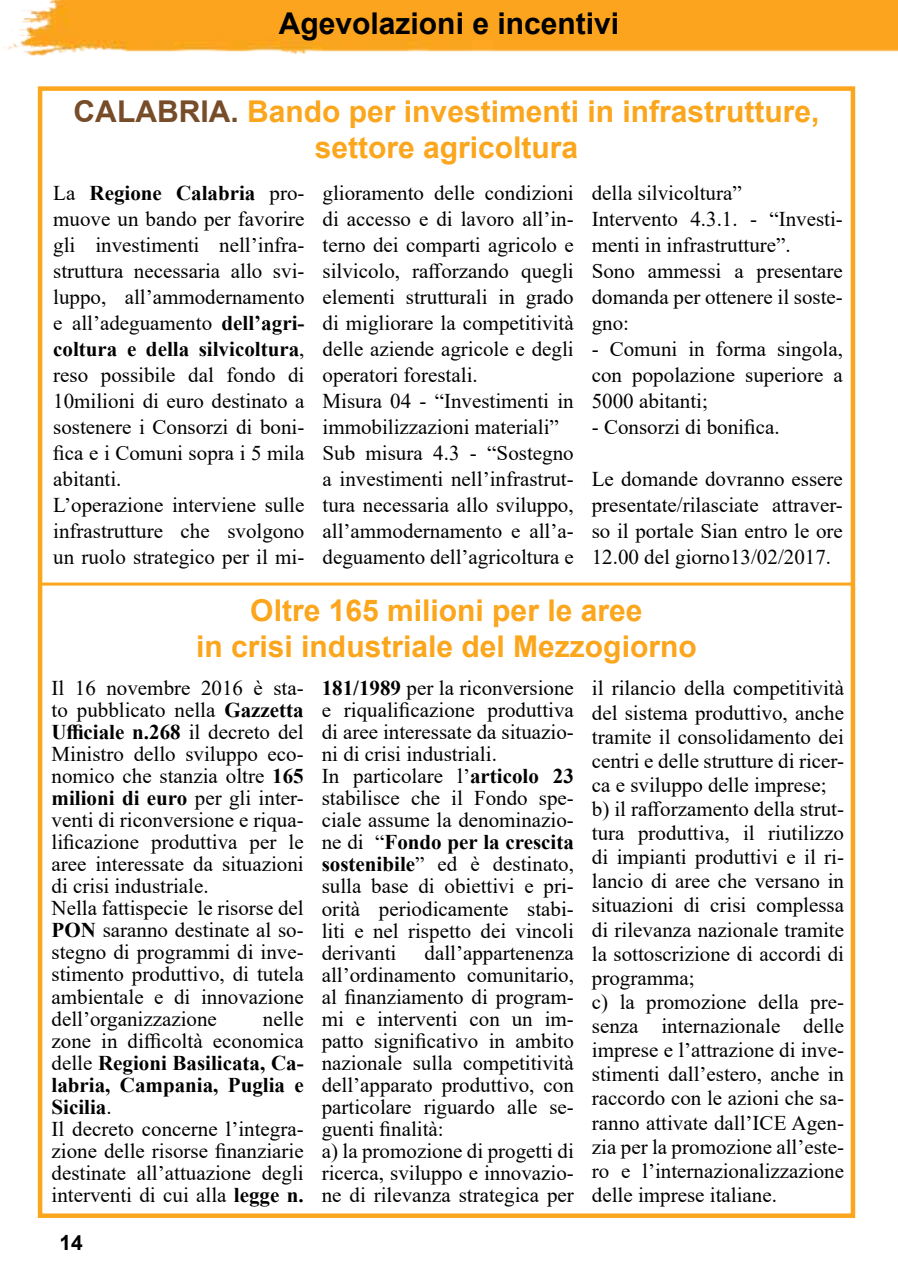
<style>
.page{position:relative;width:898px;height:1272px;background:#fff}
.page>*{position:absolute;margin:0;border:0;box-sizing:border-box;transform-origin:0 0}
.t1{font:700 30px/36px "Arial";color:#fba61c;text-align:center}
.t2{font:700 30px "Arial";color:#000}
.t3{font:21px/22px "Times New Roman";color:#000}
.t4{font:700 21px "Arial";color:#000}
.s1{color:#764c29}
.s2{font-weight:700}
</style>
<div class="page">
<div style="left:38px;top:86px;width:816px;height:1131px;border:4px solid #fba61c"></div>
<img style="left:4px;top:0;width:893px;height:56px">
<hr style="left:40px;top:582px;width:814px;height:3px;background:#fba61c">
<h1 class="t2" style="left:279px;top:2px;width:342px">Agevolazioni e incentivi</h1>
<h1 class="t1" style="left:74px;top:94px;width:747px"><span class="s1">CALABRIA.</span> Bando per investimenti in infrastrutture, settore agricoltura</h1>
<p class="t3" style="left:53px;top:179px;width:253px;line-height:26px">La <span class="s2">Regione Calabria</span> pro&shy;muove un bando per favorire gli investimenti nell’infra&shy;struttura necessaria allo svi&shy;luppo, all’ammodernamento e all’adeguamento <span class="s2">dell’agri&shy;coltura e della silvicoltura</span>, reso possibile dal fondo di<br>10milioni di euro destinato a sostenere i Consorzi di boni&shy;fica e i Comuni sopra i 5 mila abitanti.<br>L’operazione interviene sulle infrastrutture che svolgono un ruolo strategico per il mi-</p>
<p class="t3" style="left:322px;top:179px;width:253px;line-height:26px">glioramento delle condizioni di accesso e di lavoro all’in&shy;terno dei comparti agricolo e silvicolo, rafforzando quegli elementi strutturali in grado di migliorare la competitività delle aziende agricole e degli operatori forestali.<br>Misura 04 - “Investimenti in immobilizzazioni materiali”<br>Sub misura 4.3 - “Sostegno a investimenti nell’infrastrut&shy;tura necessaria allo sviluppo, all’ammodernamento e all’a&shy;deguamento dell’agricoltura e</p>
<p class="t3" style="left:591px;top:179px;width:252px;line-height:26px">della silvicoltura”<br>Intervento 4.3.1. - “Investi&shy;menti in infrastrutture”.<br>Sono ammessi a presentare domanda per ottenere il soste&shy;gno:</p>
<p class="t3" style="left:591px;top:335px;width:253px;line-height:26px;text-align:justify">- Comuni in forma singola, con popolazione superiore a 5000 abitanti;</p>
<p class="t3" style="left:591px;top:415px;width:189px">- Consorzi di bonifica.</p>
<p class="t3" style="left:591px;top:465px;width:252px;line-height:26px;text-align:justify">Le domande dovranno essere presentate/rilasciate attraver&shy;so il portale Sian entro le ore 12.00 del giorno13/02/2017.</p>
<h1 class="t1" style="left:196px;top:592px;width:502px">Oltre 165 milioni per le aree<br>in crisi industriale del Mezzogiorno</h1>
<p class="t3" style="left:52px;top:676px;width:253px">Il 16 novembre 2016 è sta&shy;to pubblicato nella <span class="s2">Gazzetta<br>Ufficiale n.268</span> il decreto del<br>Ministro dello sviluppo eco&shy;nomico che stanzia oltre <span class="s2">165 milioni di euro</span> per gli inter&shy;venti di riconversione e riqua&shy;lificazione produttiva per le aree interessate da situazioni di crisi industriale.<br>Nella fattispecie le risorse del<br><span class="s2">PON</span> saranno destinate al so&shy;stegno di programmi di inve&shy;stimento produttivo, di tutela ambientale e di innovazione dell’organizzazione</p>
<p class="t3" style="left:321px;top:676px;width:253px"><span class="s2">181/1989</span> per la riconversione e riqualificazione produttiva di aree interessate da situazio&shy;ni di crisi industriali.<br>In particolare l’<span class="s2">articolo 23 </span>stabilisce che il Fondo spe&shy;ciale assume la denominazio&shy;ne di “<span class="s2">Fondo per la crescita sostenibile</span>” ed è destinato, sulla base di obiettivi e pri&shy;orità periodicamente stabi&shy;liti e nel rispetto dei vincoli derivanti</p>
<p class="t3" style="left:591px;top:675px;width:253px;line-height:24.2px">il rilancio della competitività del sistema produttivo, anche tramite il consolidamento dei centri e delle strutture di ricer&shy;ca e sviluppo delle imprese; b) il rafforzamento della strut&shy;tura produttiva, il riutilizzo di impianti produttivi e il ri&shy;lancio di aree che versano in situazioni di crisi complessa di rilevanza nazionale tramite la sottoscrizione di accordi di programma;<br>c) la promozione della pre&shy;senza internazionale delle imprese e l’attrazione di inve&shy;stimenti dall’estero, anche in raccordo con le azioni che sa&shy;ranno attivate dall’ICE Agen&shy;zia per la promozione all’este&shy;ro e l’internazionalizzazione delle imprese italiane.</p>
<p class="t3" style="left:321px;top:940px;width:253px;text-indent:103px">dall’appartenenza all’ordinamento comunitario, al finanziamento di program&shy;mi e interventi con un im&shy;patto significativo in ambito nazionale sulla competitività dell’apparato produttivo, con particolare riguardo alle se&shy;guenti finalità:<br>a) la promozione di progetti di ricerca, sviluppo e innovazio&shy;ne di rilevanza strategica per</p>
<p class="t3" style="left:52px;top:1006px;width:253px;text-indent:211px">nelle zone in difficoltà economica delle <span class="s2">Regioni Basilicata, Ca&shy;labria, Campania, Puglia e<br>Sicilia</span>.<br>Il decreto concerne l’integra&shy;zione delle risorse finanziarie destinate all’attuazione degli interventi di cui alla <span class="s2">legge n.</span></p>
<p class="t4" style="left:60px;top:1227px;width:25px">14</p>
</div>
